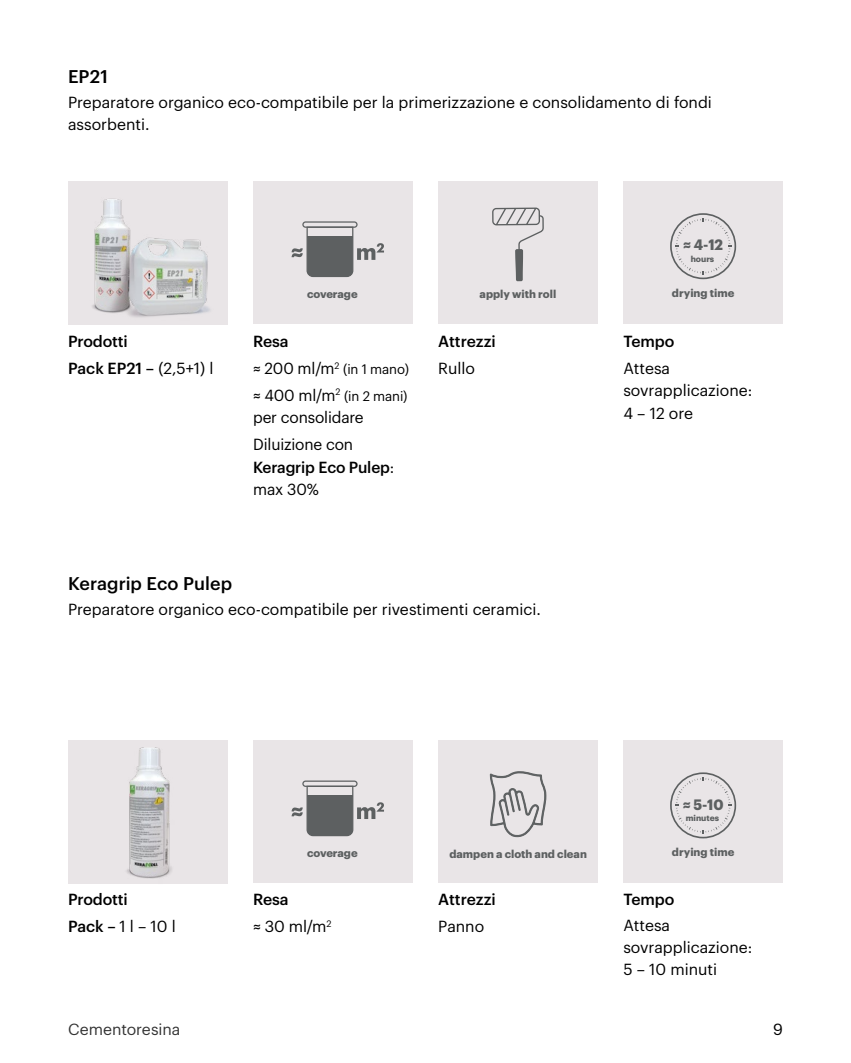
<style>
.page{position:relative;width:851px;height:1063px;background:#fff}
.page>*{position:absolute;margin:0;border:0;box-sizing:border-box;transform-origin:0 0}
.t1{font:500 18px "Graphik";color:#000}
.t2{font:15.75px/22.5px "Graphik";color:#000}
.t3{font:500 15.75px/26.7px "Graphik";letter-spacing:-.01em;color:#000}
.t4{font:700 14.7px "Graphik";color:#5d6061;scale:.94 1}
.t5{font:13.5px/26.7px "Graphik";letter-spacing:-.01em;color:#000}
.t6{font:700 11.1px "Graphik";color:#5d6061}
.t7{font:700 8.4px "Graphik";color:#5d6061}
.s1{font-weight:400}
.s2{font-size:15.75px}
.s3{font-weight:500}
</style>
<div class="page">
<div style="left:68px;top:181px;width:159px;height:143px;background:#e9e5e7"></div>
<img style="left:92px;top:198px;width:118px;height:119px">
<div style="left:253px;top:181px;width:159px;height:143px;background:#e9e5e7"></div>
<svg style="left:291px;top:221px;width:93px;height:56px"></svg>
<div style="left:68px;top:741px;width:159px;height:143px;background:#e9e5e7"></div>
<div style="left:438px;top:741px;width:159px;height:142px;background:#e9e5e7"></div>
<div style="left:623px;top:741px;width:159px;height:142px;background:#e9e5e7"></div>
<svg style="left:670px;top:773px;width:65px;height:65px"></svg>
<div style="left:670px;top:772px;width:66px;height:66px;border:2px solid #5d6061;border-radius:50%"></div>
<svg style="left:674px;top:777px;width:57px;height:57px"></svg>
<svg style="left:489px;top:771px;width:57px;height:66px"></svg>
<img style="left:126px;top:747px;width:46px;height:132px">
<div style="left:253px;top:741px;width:159px;height:142px;background:#e9e5e7"></div>
<svg style="left:291px;top:781px;width:93px;height:55px"></svg>
<div style="left:438px;top:181px;width:159px;height:143px;background:#e9e5e7"></div>
<svg style="left:492px;top:208px;width:51px;height:73px"></svg>
<div style="left:623px;top:181px;width:159px;height:143px;background:#e9e5e7"></div>
<svg style="left:670px;top:214px;width:65px;height:64px"></svg>
<div style="left:670px;top:213px;width:66px;height:66px;border:2px solid #5d6061;border-radius:50%"></div>
<svg style="left:674px;top:218px;width:57px;height:57px"></svg>
<p class="t1" style="left:68px;top:62px;width:42px">EP21</p>
<p class="t2" style="left:68px;top:90px;width:645px">Preparatore organico eco-compatibile per la primerizzazione e consolidamento di fondi assorbenti.</p>
<p class="t4" style="left:683px;top:234px;width:44px">≈ 4-12</p>
<p class="t6" style="left:307px;top:285px;width:52px">coverage</p>
<p class="t3" style="left:68px;top:327px;width:147px">Prodotti<br>Pack EP21 – <span class="s1">(2,5+1) l</span></p>
<p class="t3" style="left:253px;top:327px;width:37px">Resa</p>
<p class="t5" style="left:253px;top:355px;width:157px"><span class="s2">≈ 200 ml/m</span><sup>2</sup> (in 1 mano) <span class="s2">≈ 400 ml/m</span><sup>2</sup> (in 2 mani)</p>
<p class="t2" style="left:253px;top:403px;width:112px;line-height:26.7px">per consolidare<br>Diluizione con</p>
<p class="t3" style="left:253px;top:454px;width:143px;line-height:22.5px">Keragrip Eco Pulep<span class="s1">: max 30%</span></p>
<p class="t7" style="left:690px;top:252px;width:25px">hours</p>
<p class="t6" style="left:479px;top:285px;width:78px">apply with roll</p>
<p class="t6" style="left:671px;top:285px;width:64px">drying time</p>
<p class="t3" style="left:438px;top:327px;width:59px">Attrezzi</p>
<p class="t2" style="left:438px;top:356px;width:38px">Rullo</p>
<p class="t3" style="left:623px;top:327px;width:53px">Tempo</p>
<p class="t2" style="left:623px;top:356px;width:130px">Attesa sovrapplicazione:<br>4 – 12 ore</p>
<p class="t1" style="left:68px;top:570px;width:165px">Keragrip Eco Pulep</p>
<p class="t2" style="left:68px;top:597px;width:474px">Preparatore organico eco-compatibile per rivestimenti ceramici.</p>
<p class="t4" style="left:682px;top:793px;width:45px">≈ 5-10</p>
<p class="t6" style="left:307px;top:845px;width:52px">coverage</p>
<p class="t7" style="left:685px;top:811px;width:35px">minutes</p>
<p class="t6" style="left:449px;top:845px;width:139px">dampen a cloth and clean</p>
<p class="t6" style="left:671px;top:844px;width:64px">drying time</p>
<p class="t3" style="left:68px;top:885px;width:109px">Prodotti<br>Pack – <span class="s1">1 l – 10 l</span></p>
<p class="t2" style="left:253px;top:885px;width:80px;line-height:26.7px"><span class="s3">Resa<br></span>≈ 30 ml/m<sup>2</sup></p>
<p class="t3" style="left:438px;top:885px;width:59px">Attrezzi</p>
<p class="t2" style="left:438px;top:914px;width:47px">Panno</p>
<p class="t2" style="left:68px;top:1017px;width:114px">Cementoresina</p>
<p class="t3" style="left:623px;top:885px;width:53px">Tempo</p>
<p class="t2" style="left:623px;top:914px;width:130px;line-height:21.8px">Attesa sovrapplicazione:<br>5 – 10 minuti</p>
<p class="t2" style="left:773px;top:1016px;width:11px">9</p>
</div>
